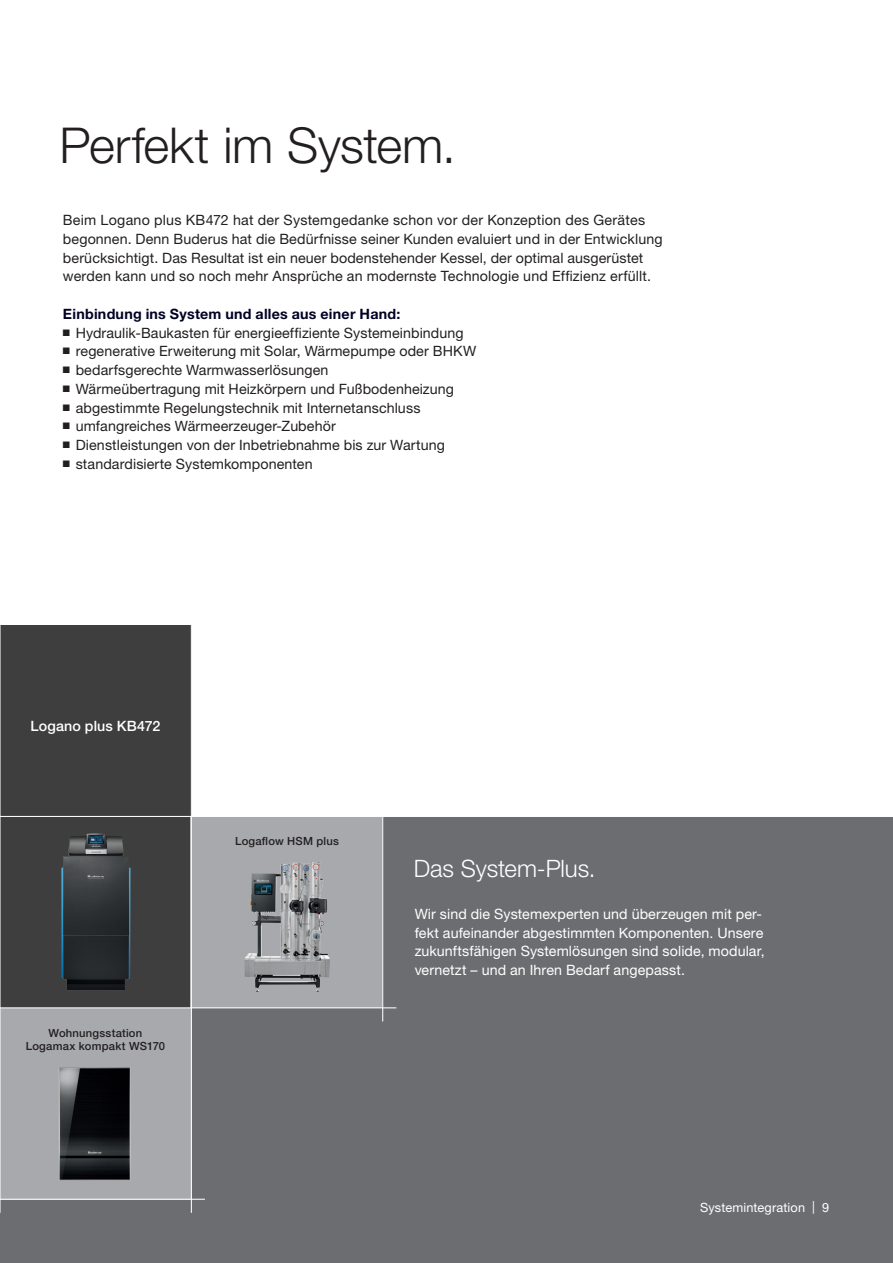
<style>
.page{position:relative;width:893px;height:1263px;background:#fff}
.page>*{position:absolute;margin:0;border:0;box-sizing:border-box;transform-origin:0 0}
.Headline_HelveticaNe{font:300 49.5px "Helvetica Neue LT Pro";letter-spacing:-.005em;color:#231f20}
.Small_system_Headlin{font:300 24px "Helvetica Neue LT Pro";letter-spacing:-.005em;color:#fff}
.Copytext_HelveticaNe{font:14.25px/18.8px "Helvetica Neue LT Pro";letter-spacing:.01em;color:#231f20}
.Copytext_HelveticaNe-2{font:14.25px/18.8px "Helvetica Neue LT Pro";letter-spacing:.005em;color:#fff}
.Subheadline_Helvetic{font:700 14.25px "Helvetica Neue LT Pro";letter-spacing:.015em;color:#000224}
.Small_system_product{font:500 14.25px "Helvetica Neue LT Pro";letter-spacing:.01em;color:#fff}
.Pagination_Helvetica{font:12.75px "Helvetica Neue LT Pro";letter-spacing:.01em;color:#fff}
.Small_system_product-2{font:500 11.25px "Helvetica Neue LT Pro";letter-spacing:.02em;color:#231f20}
</style>
<div class="page">
<div style="left:0;top:816px;width:893px;height:447px;background:#6c6d70"></div>
<div style="left:0;top:625px;width:191px;height:191px;background:#3e3e3f"></div>
<div style="left:0;top:816px;width:191px;height:192px;background:#3e3e3f"></div>
<div style="left:191px;top:816px;width:191px;height:192px;background:#a8a9ad"></div>
<div style="left:0;top:1008px;width:191px;height:191px;background:#a8a9ad"></div>
<hr style="left:191px;top:611px;width:1px;height:602px;background:#fff">
<hr style="left:0;top:625px;width:1px;height:588px;background:#fff">
<hr style="left:382px;top:803px;width:1px;height:218px;background:#fff">
<hr style="left:0;top:816px;width:893px;height:1px;background:#fff">
<hr style="left:0;top:1007px;width:396px;height:1px;background:#fff">
<hr style="left:0;top:1199px;width:205px;height:1px;background:#fff">
<img style="left:245px;top:862px;width:69px;height:129px">
<img style="left:59px;top:1067px;width:72px;height:113px">
<img style="left:62px;top:833px;width:68px;height:157px">
<p class="Headline_HelveticaNe" style="left:59px;top:115px;width:398px">Perfekt im System.</p>
<p class="Copytext_HelveticaNe" style="left:63px;top:210px;width:601px">Beim Logano plus KB472 hat der Systemgedanke schon vor der Konzeption des Gerätes begonnen. Denn Buderus hat die Bedürfnisse seiner Kunden evaluiert und in der Entwicklung berücksichtigt. Das Resultat ist ein neuer bodenstehender Kessel, der optimal ausgerüstet werden kann und so noch mehr Ansprüche an modernste Technologie und Effizienz erfüllt.</p>
<p class="Subheadline_Helvetic" style="left:63px;top:305px;width:339px">Einbindung ins System und alles aus einer Hand:</p>
<p class="Copytext_HelveticaNe" style="left:63px;top:323px;width:402px">■ Hydraulik-Baukasten für energieeffiziente Systemeinbindung</p>
<p class="Copytext_HelveticaNe" style="left:63px;top:341px;width:415px">■ regenerative Erweiterung mit Solar, Wärmepumpe oder BHKW</p>
<p class="Copytext_HelveticaNe" style="left:63px;top:360px;width:267px">■ bedarfsgerechte Warmwasserlösungen</p>
<p class="Copytext_HelveticaNe" style="left:63px;top:379px;width:393px">■ Wärmeübertragung mit Heizkörpern und Fußbodenheizung</p>
<p class="Copytext_HelveticaNe" style="left:63px;top:398px;width:359px">■ abgestimmte Regelungstechnik mit Internetanschluss</p>
<p class="Copytext_HelveticaNe" style="left:63px;top:416px;width:274px">■ umfangreiches Wärmeerzeuger-Zubehör</p>
<p class="Copytext_HelveticaNe" style="left:63px;top:435px;width:384px">■ Dienstleistungen von der Inbetriebnahme bis zur Wartung</p>
<p class="Copytext_HelveticaNe" style="left:63px;top:454px;width:251px">■ standardisierte Systemkomponenten</p>
<p class="Small_system_product" style="left:31px;top:717px;width:131px">Logano plus KB472</p>
<p class="Small_system_product-2" style="left:235px;top:834px;width:106px">Logaflow HSM plus</p>
<p class="Small_system_product-2" style="left:49px;top:1026px;width:95px">Wohnungsstation</p>
<p class="Small_system_product-2" style="left:26px;top:1039px;width:141px">Logamax kompakt WS170</p>
<p class="Small_system_Headlin" style="left:414px;top:854px;width:183px">Das System-Plus.</p>
<p class="Copytext_HelveticaNe-2" style="left:415px;top:904px;width:351px">Wir sind die Systemexperten und überzeugen mit per&shy;fekt aufeinander abgestimmten Komponenten. Unsere zukunftsfähigen Systemlösungen sind solide, modular, vernetzt – und an Ihren Bedarf angepasst.</p>
<p class="Pagination_Helvetica" style="left:700px;top:1199px;width:131px">Systemintegration | 9</p>
</div>
